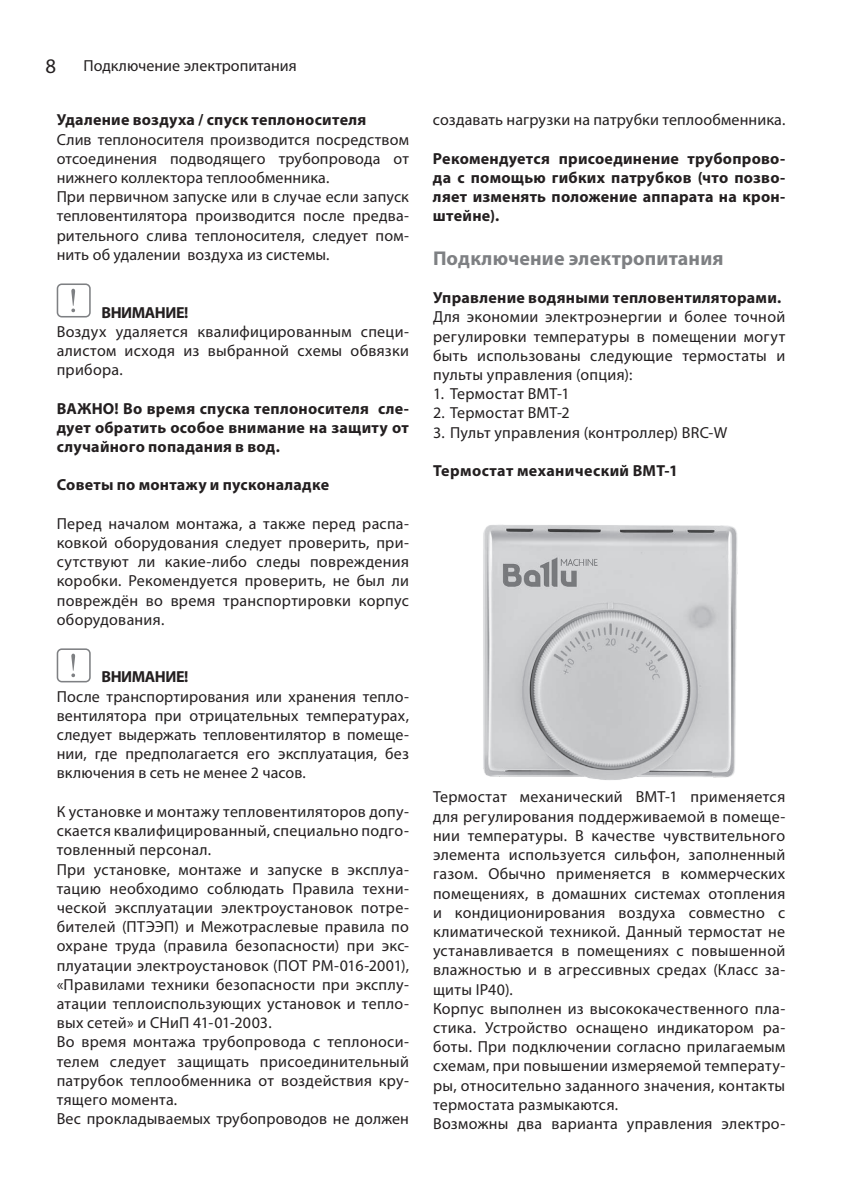
<style>
.page{position:relative;width:842px;height:1191px;background:#fff}
.page>*{position:absolute;margin:0;border:0;box-sizing:border-box;transform-origin:0 0}
.t1{font:20.8px "Myriad Pro";color:#231f20}
.t2{font:700 20px "Myriad Pro";letter-spacing:.01em;color:#7e8083}
.t3{font:16px/19.2px "Myriad Pro";letter-spacing:.015em;color:#231f20;text-align:justify}
.t4{font:700 16px/19.2px "Myriad Pro";letter-spacing:.015em;color:#231f20;text-align:justify}
.t5{font:700 16px "Myriad Pro";letter-spacing:-.03em;color:#231f20}
</style>
<div class="page">
<svg style="left:57px;top:283px;width:34px;height:34px"></svg>
<svg style="left:57px;top:648px;width:34px;height:34px"></svg>
<img style="left:483px;top:524px;width:255px;height:256px">
<h1 class="t1" style="left:45px;top:56px;width:12px">8</h1>
<p class="t3" style="left:83px;top:57px;width:215px">Подключение электропитания</p>
<p class="t4" style="left:57px;top:111px;width:311px">Удаление воздуха / спуск теплоносителя</p>
<p class="t3" style="left:57px;top:130px;width:354px;text-align:left">Слив теплоносителя производится посредством отсоединения подводящего трубопровода от нижнего коллектора теплообменника.<br>При первичном запуске или в случае если запуск тепловентилятора производится после предва&shy;рительного слива теплоносителя, следует пом&shy;нить об удалении воздуха из системы.</p>
<p class="t5" style="left:102px;top:304px;width:88px">ВНИМАНИЕ!</p>
<p class="t3" style="left:57px;top:322px;width:354px">Воздух удаляется квалифицированным специ&shy;алистом исходя из выбранной схемы обвязки прибора.</p>
<p class="t4" style="left:57px;top:399px;width:354px">ВАЖНО! Во время спуска теплоносителя сле&shy;дует обратить особое внимание на защиту от случайного попадания в вод.</p>
<p class="t4" style="left:57px;top:476px;width:274px">Советы по монтажу и пусконаладке</p>
<p class="t3" style="left:57px;top:514px;width:354px">Перед началом монтажа, а также перед распа&shy;ковкой оборудования следует проверить, при&shy;сутствуют ли какие-либо следы повреждения коробки. Рекомендуется проверить, не был ли повреждён во время транспортировки корпус оборудования.</p>
<p class="t5" style="left:102px;top:669px;width:88px">ВНИМАНИЕ!</p>
<p class="t3" style="left:57px;top:687px;width:354px">После транспортирования или хранения тепло&shy;вентилятора при отрицательных температурах, следует выдержать тепловентилятор в помеще&shy;нии, где предполагается его эксплуатация, без включения в сеть не менее 2 часов.</p>
<p class="t3" style="left:57px;top:802px;width:354px;text-align:left">К установке и монтажу тепловентиляторов допу&shy;скается квалифицированный, специально подго&shy;товленный персонал.<br>При установке, монтаже и запуске в эксплуа&shy;тацию необходимо соблюдать Правила техни&shy;ческой эксплуатации электроустановок потре&shy;бителей (ПТЭЭП) и Межотраслевые правила по охране труда (правила безопасности) при экс&shy;плуатации электроустановок (ПОТ РМ-016-2001), «Правилами техники безопасности при эксплу&shy;атации теплоиспользующих установок и тепло&shy;вых сетей» и СНиП 41-01-2003.<br>Во время монтажа трубопровода с теплоноси&shy;телем следует защищать присоединительный патрубок теплообменника от воздействия кру&shy;тящего момента.<br>Вес прокладываемых трубопроводов не должен</p>
<p class="t3" style="left:433px;top:111px;width:354px">создавать нагрузки на патрубки теплообменника.</p>
<p class="t4" style="left:433px;top:149px;width:354px">Рекомендуется присоединение трубопрово&shy;да с помощью гибких патрубков (что позво&shy;ляет изменять положение аппарата на крон&shy;штейне).</p>
<p class="t2" style="left:433px;top:248px;width:292px">Подключение электропитания</p>
<p class="t4" style="left:433px;top:288px;width:350px">Управление водяными тепловентиляторами.</p>
<p class="t3" style="left:433px;top:308px;width:354px">Для экономии электроэнергии и более точной регулировки температуры в помещении могут быть использованы следующие термостаты и пульты управления (опция):</p>
<p class="t3" style="left:433px;top:384px;width:138px">1. Термостат ВМТ-1</p>
<p class="t3" style="left:433px;top:404px;width:138px">2. Термостат ВМТ-2</p>
<p class="t3" style="left:433px;top:423px;width:296px">3. Пульт управления (контроллер) BRC-W</p>
<p class="t4" style="left:433px;top:461px;width:246px">Термостат механический ВМТ-1</p>
<p class="t3" style="left:433px;top:788px;width:354px;text-align:left">Термостат механический ВМТ-1 применяется для регулирования поддерживаемой в помеще&shy;нии температуры. В качестве чувствительного элемента используется сильфон, заполненный газом. Обычно применяется в коммерческих помещениях, в домашних системах отопления и кондиционирования воздуха совместно с климатической техникой. Данный термостат не устанавливается в помещениях с повышенной влажностью и в агрессивных средах (Класс за&shy;щиты IP40).<br>Корпус выполнен из высококачественного пла&shy;стика. Устройство оснащено индикатором ра&shy;боты. При подключении согласно прилагаемым схемам, при повышении измеряемой температу&shy;ры, относительно заданного значения, контакты термостата размыкаются.<br>Возможны два варианта управления электро-</p>
</div>
